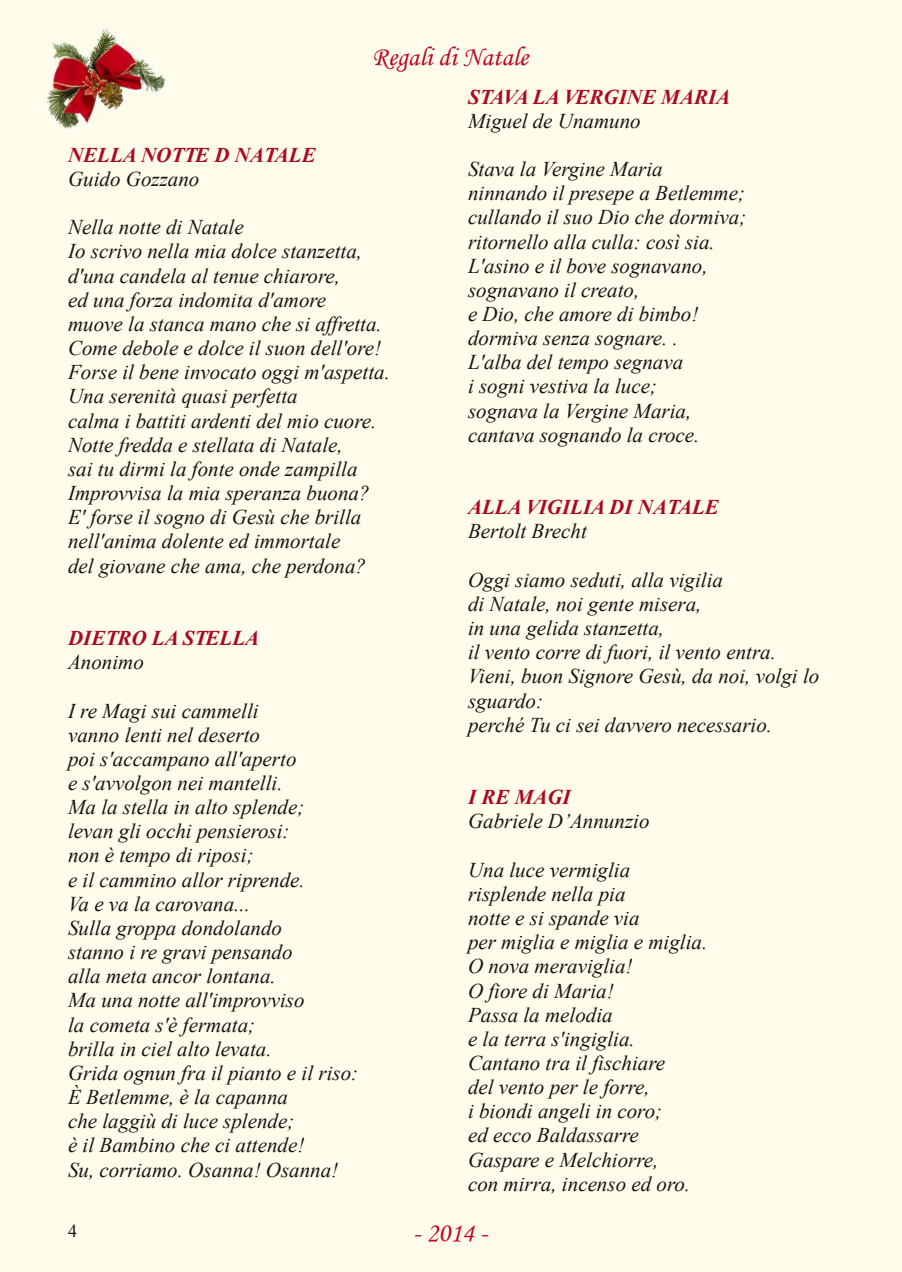
<style>
.page{position:relative;width:902px;height:1272px;background:#fff}
.page>*{position:absolute;margin:0;border:0;box-sizing:border-box;transform-origin:0 0}
.t1{font:27px "Monotype Corsiva";color:#b90725}
.t2{font:27px "Monotype Corsiva";color:#c60224}
.t3{font:italic 21px/24.2px "Times New Roman";color:#161413}
.t4{font:italic 700 21px "Times New Roman";color:#aa0a22}
.t5{font:18px "Times New Roman";color:#161413}
</style>
<div class="page">
<div style="left:0;top:0;width:901px;height:1271px;background:#fffceb"></div>
<p class="t1" style="left:372px;top:44px;width:158px">Regali di Natale</p>
<p class="t4" style="left:68px;top:143px;width:249px">NELLA NOTTE D NATALE</p>
<p class="t3" style="left:68px;top:167px;width:133px">Guido Gozzano</p>
<p class="t3" style="left:68px;top:215px;width:323px">Nella notte di Natale<br>Io scrivo nella mia dolce stanzetta, d'una candela al tenue chiarore,<br>ed una forza indomita d'amore<br>muove la stanca mano che si affretta.<br>Come debole e dolce il suon dell'ore!<br>Forse il bene invocato oggi m'aspetta.<br>Una serenità quasi perfetta<br>calma i battiti ardenti del mio cuore.<br>Notte fredda e stellata di Natale,<br>sai tu dirmi la fonte onde zampilla Improvvisa la mia speranza buona?<br>E' forse il sogno di Gesù che brilla nell'anima dolente ed immortale<br>del giovane che ama, che perdona?</p>
<p class="t4" style="left:68px;top:626px;width:192px">DIETRO LA STELLA</p>
<p class="t3" style="left:68px;top:650px;width:77px">Anonimo</p>
<p class="t3" style="left:68px;top:698px;width:291px">I re Magi sui cammelli<br>vanno lenti nel deserto<br>poi s'accampano all'aperto<br>e s'avvolgon nei mantelli.<br>Ma la stella in alto splende;<br>levan gli occhi pensierosi:<br>non è tempo di riposi;<br>e il cammino allor riprende.<br>Va e va la carovana...<br>Sulla groppa dondolando<br>stanno i re gravi pensando<br>alla meta ancor lontana.<br>Ma una notte all'improvviso<br>la cometa s'è fermata;<br>brilla in ciel alto levata.<br>Grida ognun fra il pianto e il riso:<br>È Betlemme, è la capanna<br>che laggiù di luce splende;<br>è il Bambino che ci attende!<br>Su, corriamo. Osanna! Osanna!</p>
<p class="t4" style="left:468px;top:85px;width:264px">STAVA LA VERGINE MARIA</p>
<p class="t3" style="left:468px;top:108px;width:174px">Miguel de Unamuno</p>
<p class="t3" style="left:468px;top:157px;width:280px">Stava la Vergine Maria ninnando il presepe a Betlemme; cullando il suo Dio che dormiva; ritornello alla culla: così sia.<br>L'asino e il bove sognavano, sognavano il creato,<br>e Dio, che amore di bimbo! dormiva senza sognare. .<br>L'alba del tempo segnava<br>i sogni vestiva la luce;<br>sognava la Vergine Maria, cantava sognando la croce.</p>
<p class="t4" style="left:468px;top:495px;width:252px">ALLA VIGILIA DI NATALE</p>
<p class="t3" style="left:468px;top:519px;width:120px">Bertolt Brecht</p>
<p class="t3" style="left:468px;top:567px;width:353px">Oggi siamo seduti, alla vigilia<br>di Natale, noi gente misera,<br>in una gelida stanzetta,<br>il vento corre di fuori, il vento entra.<br>Vieni, buon Signore Gesù, da noi, volgi lo sguardo:<br>perché Tu ci sei davvero necessario.</p>
<p class="t4" style="left:468px;top:785px;width:104px">I RE MAGI</p>
<p class="t3" style="left:468px;top:809px;width:183px">Gabriele D’Annunzio</p>
<p class="t3" style="left:468px;top:857px;width:241px">Una luce vermiglia risplende nella pia<br>notte e si spande via<br>per miglia e miglia e miglia.<br>O nova meraviglia!<br>O fiore di Maria!<br>Passa la melodia<br>e la terra s'ingiglia.<br>Cantano tra il fischiare<br>del vento per le forre,<br>i biondi angeli in coro;<br>ed ecco Baldassarre<br>Gaspare e Melchiorre,<br>con mirra, incenso ed oro.</p>
<p class="t5" style="left:68px;top:1221px;width:10px">4</p>
<p class="t2" style="left:413px;top:1219px;width:76px">- 2014 -</p>
</div>
